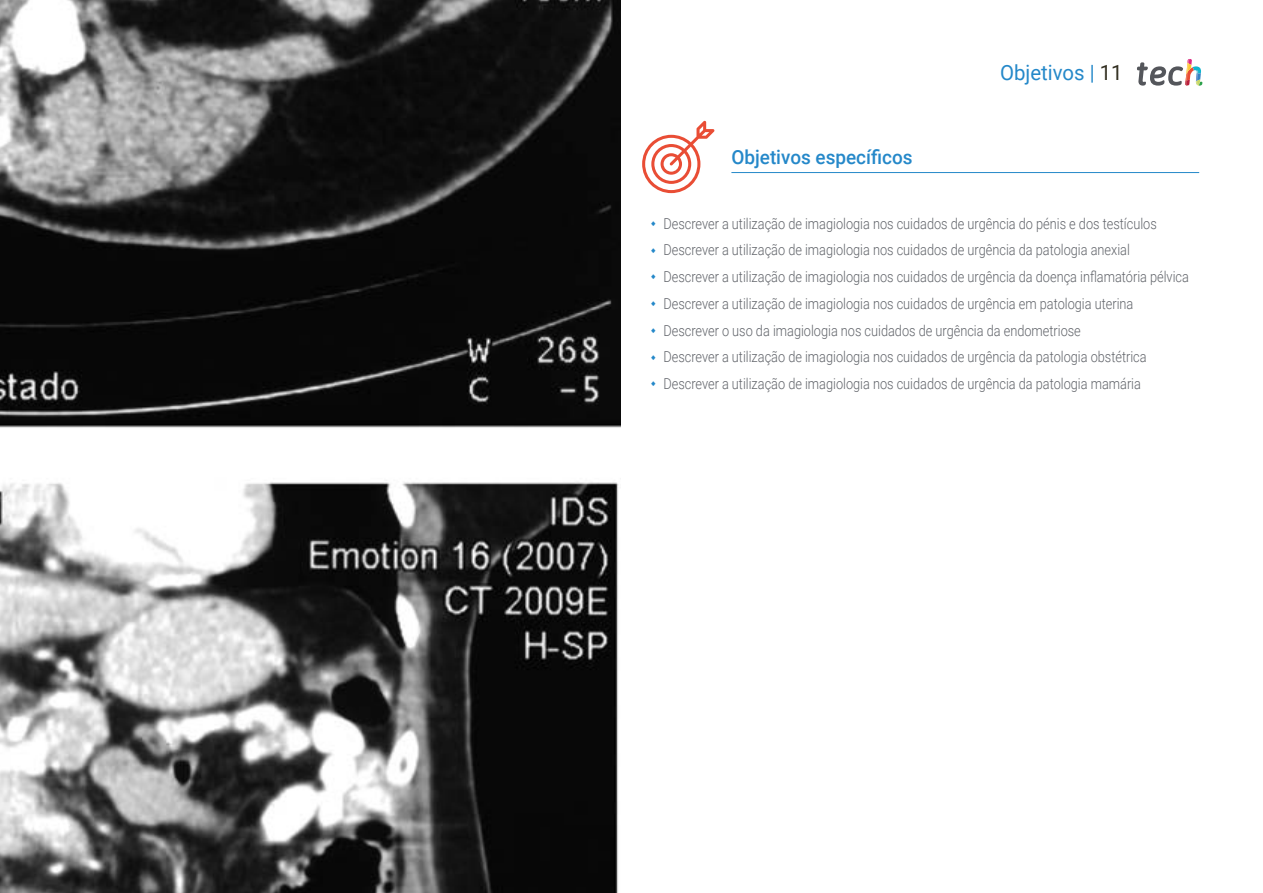
<style>
.page{position:relative;width:1263px;height:893px;background:#fff}
.page>*{position:absolute;margin:0;border:0;box-sizing:border-box;transform-origin:0 0}
.t1{font:21px "Roboto";color:#2488c9}
.t2{font:500 19.5px "Roboto";color:#2588c9}
.t3{font:300 15px/26.7px "Roboto";color:#61646a;scale:.85 1}
.s1{color:#312e20}
</style>
<div class="page">
<img style="left:0;top:0;width:621px;height:893px">
<svg style="left:1137px;top:59px;width:65px;height:27px"></svg>
<hr style="left:731px;top:172px;width:468px;height:1px;background:#2488c9">
<svg style="left:642px;top:121px;width:72px;height:72px"></svg>
<h2 class="t2" style="left:731px;top:144px;width:183px">Objetivos específicos</h2>
<h1 class="t1" style="left:1000px;top:57px;width:124px">Objetivos | <span class="s1">11</span></h1>
<p class="t3" style="left:663px;top:209px;width:620px">Descrever a utilização de imagiologia nos cuidados de urgência do pénis e dos testículos Descrever a utilização de imagiologia nos cuidados de urgência da patologia anexial Descrever a utilização de imagiologia nos cuidados de urgência da doença inflamatória pélvica Descrever a utilização de imagiologia nos cuidados de urgência em patologia uterina Descrever o uso da imagiologia nos cuidados de urgência da endometriose<br>Descrever a utilização de imagiologia nos cuidados de urgência da patologia obstétrica Descrever a utilização de imagiologia nos cuidados de urgência da patologia mamária</p>
</div>
